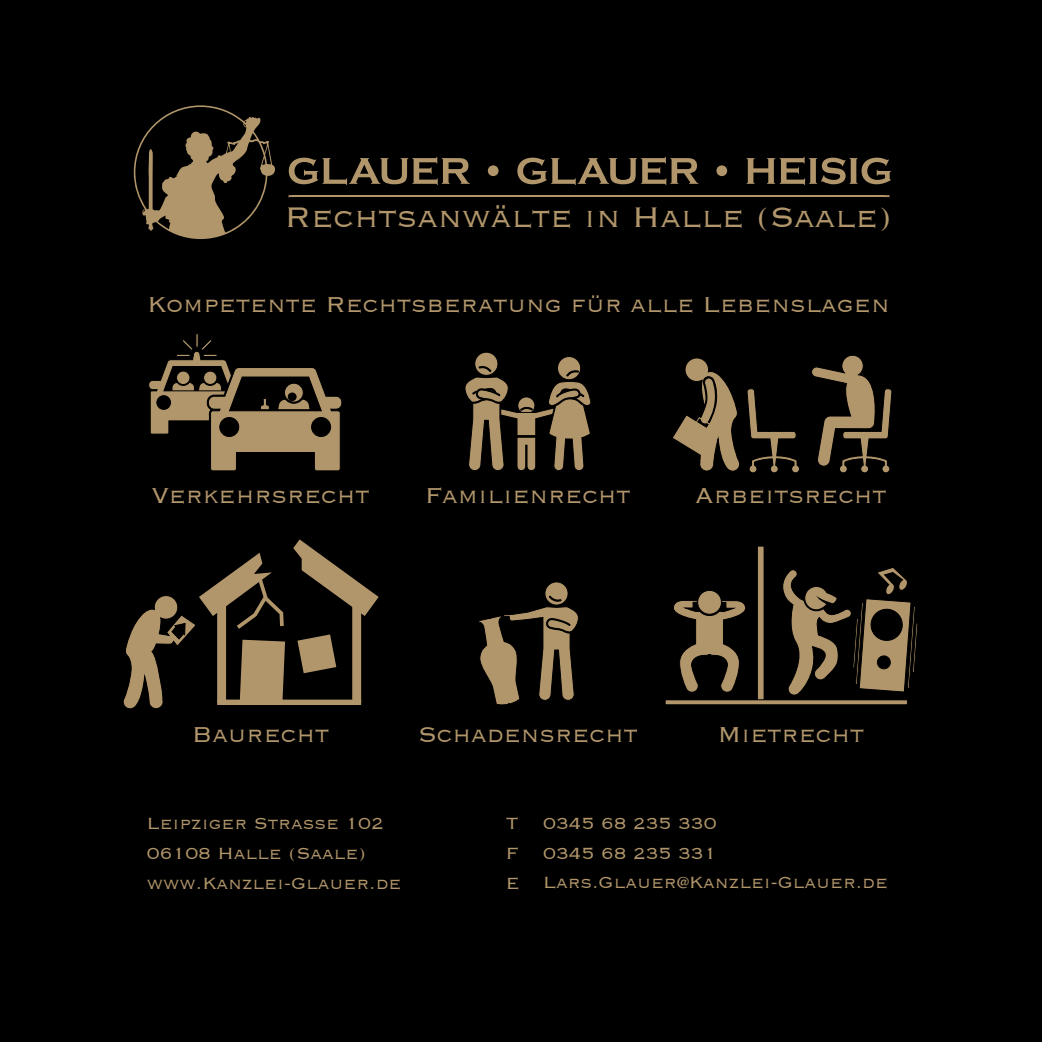
<style>
.page{position:relative;width:1042px;height:1042px;background:#000}
.page>*{position:absolute;margin:0;border:0;box-sizing:border-box;transform-origin:0 0}
.t1{font:36.75px "Copperplate Thirty Two BC";color:#b2966b}
.t2{font:28px "Copperplate Thirty Two BC";color:#b2966b}
.t3{font:21px/29.8px "Copperplate Thirty Two BC";color:#b2966b}
</style>
<div class="page">
<svg style="left:289px;top:157px;width:602px;height:28px"></svg>
<svg style="left:884px;top:195px;width:5px;height:3px"></svg>
<svg style="left:289px;top:195px;width:5px;height:3px"></svg>
<hr style="left:293px;top:195px;width:592px;height:2px;background:#b2966b">
<svg style="left:134px;top:105px;width:141px;height:134px"></svg>
<svg style="left:465px;top:352px;width:126px;height:119px"></svg>
<svg style="left:747px;top:389px;width:52px;height:84px"></svg>
<svg style="left:812px;top:355px;width:80px;height:118px"></svg>
<svg style="left:673px;top:358px;width:67px;height:113px"></svg>
<svg style="left:149px;top:334px;width:193px;height:137px"></svg>
<svg style="left:479px;top:582px;width:99px;height:123px"></svg>
<svg style="left:293px;top:539px;width:86px;height:77px"></svg>
<div style="left:352px;top:602px;width:9px;height:100px;background:#b2966b"></div>
<div style="left:217px;top:699px;width:144px;height:6px;background:#b2966b"></div>
<svg style="left:297px;top:634px;width:39px;height:39px"></svg>
<svg style="left:123px;top:553px;width:162px;height:156px"></svg>
<div style="left:697px;top:590px;width:24px;height:24px;background:#b2966b;border-radius:50%"></div>
<div style="left:697px;top:590px;width:25px;height:24px;border:1px solid #000;border-radius:50%"></div>
<svg style="left:674px;top:599px;width:71px;height:93px"></svg>
<svg style="left:783px;top:568px;width:135px;height:127px"></svg>
<div style="left:757px;top:546px;width:7px;height:154px;background:#b2966b"></div>
<div style="left:757px;top:546px;width:7px;height:154px;border:1px solid #000"></div>
<div style="left:665px;top:700px;width:242px;height:5px;background:#b2966b"></div>
<div style="left:665px;top:699px;width:242px;height:6px;border:1px solid #000"></div>
<h1 class="t1" style="left:285px;top:198px;width:609px">Rechtsanwälte in Halle (Saale)</h1>
<h2 class="t2" style="left:147px;top:290px;width:744px">Kompetente Rechtsberatung für alle Lebenslagen</h2>
<h2 class="t2" style="left:152px;top:481px;width:219px">Verkehrsrecht</h2>
<h2 class="t2" style="left:425px;top:481px;width:207px">Familienrecht</h2>
<h2 class="t2" style="left:695px;top:481px;width:193px">Arbeitsrecht</h2>
<h2 class="t2" style="left:192px;top:720px;width:138px">Baurecht</h2>
<h2 class="t2" style="left:418px;top:720px;width:221px">Schadensrecht</h2>
<h2 class="t2" style="left:718px;top:720px;width:148px">Mietrecht</h2>
<p class="t3" style="left:147px;top:809px;width:256px">Leipziger Straße 102<br>06108 Halle (Saale) www.Kanzlei-Glauer.de</p>
<p class="t3" style="left:506px;top:808px;width:16px;text-align:justify">T F E</p>
<p class="t3" style="left:543px;top:808px;width:346px">0345 68 235 330<br>0345 68 235 331<br>Lars.Glauer@Kanzlei-Glauer.de</p>
</div>
